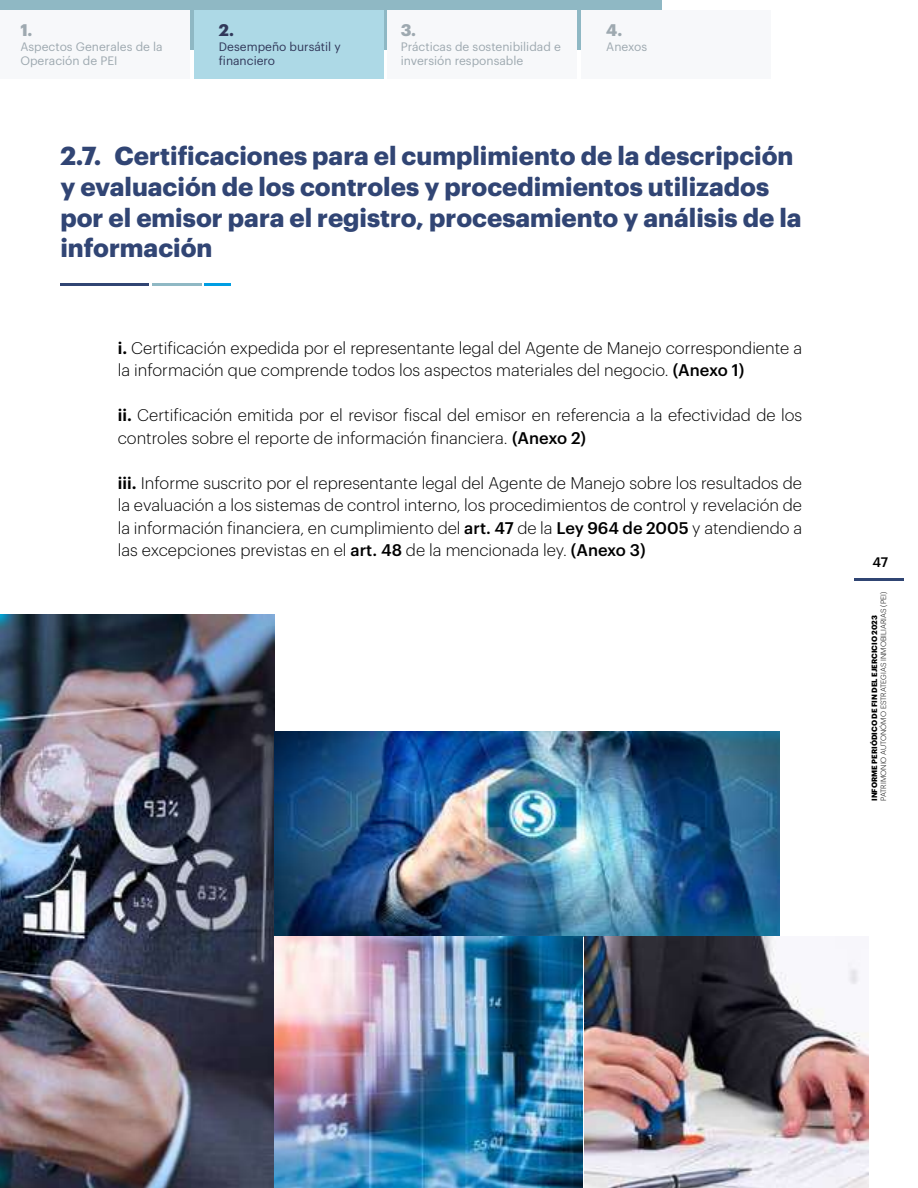
<style>
.page{position:relative;width:918px;height:1188px;background:#fff}
.page>*{position:absolute;margin:0;border:0;box-sizing:border-box;transform-origin:0 0}
.t1{font:700 25.5px/30.6px "Graphik";color:#314574}
.t2{font:300 16.5px/22.5px "Graphik";color:#000}
.t3{font:700 16.5px "Graphik";color:#9ea9b0}
.t4{font:700 16.5px "Graphik";color:#31385a}
.t5{font:500 13.5px "Graphik";color:#000}
.t6{font:12px/14.4px "Graphik";color:#9ea9b0}
.t7{font:12px/14.4px "Graphik";color:#31385a}
.t8{font:300 7.5px "Graphik";color:#000}
.t9{font:700 7.5px "Graphik";color:#000}
.s1{font-weight:600}
.s2{font-weight:500}
</style>
<div class="page">
<div style="left:0;top:0;width:662px;height:50px;background:#8fb8c4"></div>
<hr style="left:855px;top:578px;width:49px;height:3px;background:#304573">
<div style="left:0;top:11px;width:190px;height:68px;background:#f7f8fa"></div>
<div style="left:387px;top:11px;width:190px;height:68px;background:#f7f8fa"></div>
<div style="left:581px;top:11px;width:190px;height:68px;background:#f7f8fa"></div>
<div style="left:194px;top:11px;width:189px;height:68px;background:#add9e6"></div>
<hr style="left:60px;top:283px;width:89px;height:3px;background:#314573">
<hr style="left:152px;top:283px;width:49px;height:3px;background:#8fb8c4">
<hr style="left:204px;top:283px;width:27px;height:3px;background:#009ee3">
<img style="left:0;top:615px;width:274px;height:573px">
<img style="left:274px;top:732px;width:506px;height:205px">
<img style="left:585px;top:937px;width:283px;height:251px">
<img style="left:274px;top:937px;width:309px;height:251px">
<p class="t3" style="left:20px;top:17px;width:14px">1.</p>
<p class="t6" style="left:20px;top:38px;width:144px">Aspectos Generales de la<br>Operación de PEI</p>
<p class="t4" style="left:219px;top:17px;width:16px">2.</p>
<p class="t7" style="left:219px;top:38px;width:123px">Desempeño bursátil y financiero</p>
<p class="t3" style="left:401px;top:17px;width:17px">3.</p>
<p class="t6" style="left:401px;top:38px;width:162px">Prácticas de sostenibilidad e inversión responsable</p>
<p class="t3" style="left:606px;top:17px;width:17px">4.</p>
<p class="t6" style="left:606px;top:38px;width:42px">Anexos</p>
<h1 class="t1" style="left:60px;top:139px;width:743px">2.7. Certificaciones para el cumplimiento de la descripción y evaluación de los controles y procedimientos utilizados por el emisor para el registro, procesamiento y análisis de la información</h1>
<p class="t2" style="left:118px;top:335px;width:686px"><span class="s1">i.</span> Certificación expedida por el representante legal del Agente de Manejo correspondiente a la información que comprende todos los aspectos materiales del negocio. <span class="s2">(Anexo 1)</span></p>
<p class="t2" style="left:118px;top:403px;width:686px"><span class="s1">ii.</span> Certificación emitida por el revisor fiscal del emisor en referencia a la efectividad de los controles sobre el reporte de información financiera. <span class="s2">(Anexo 2)</span></p>
<p class="t2" style="left:118px;top:470px;width:686px;text-align:justify"><span class="s1">iii.</span> Informe suscrito por el representante legal del Agente de Manejo sobre los resultados de la evaluación a los sistemas de control interno, los procedimientos de control y revelación de la información financiera, en cumplimiento del <span class="s2">art. 47</span> de la <span class="s2">Ley 964 de 2005</span> y atendiendo a las excepciones previstas en el <span class="s2">art. 48</span> de la mencionada ley. <span class="s2">(Anexo 3)</span></p>
<p class="t5" style="left:872px;top:552px;width:17px">47</p>
<p class="t8" style="left:878px;top:801px;width:211px;rotate:-90deg">PATRIMONIO AUTONÓMO ESTRATEGIAS INMOBILIARIAS (PEI)</p>
<p class="t9" style="left:869px;top:801px;width:187px;rotate:-90deg">INFORME PERIÓDICO DE FIN DEL EJERCICIO 2023</p>
</div>
